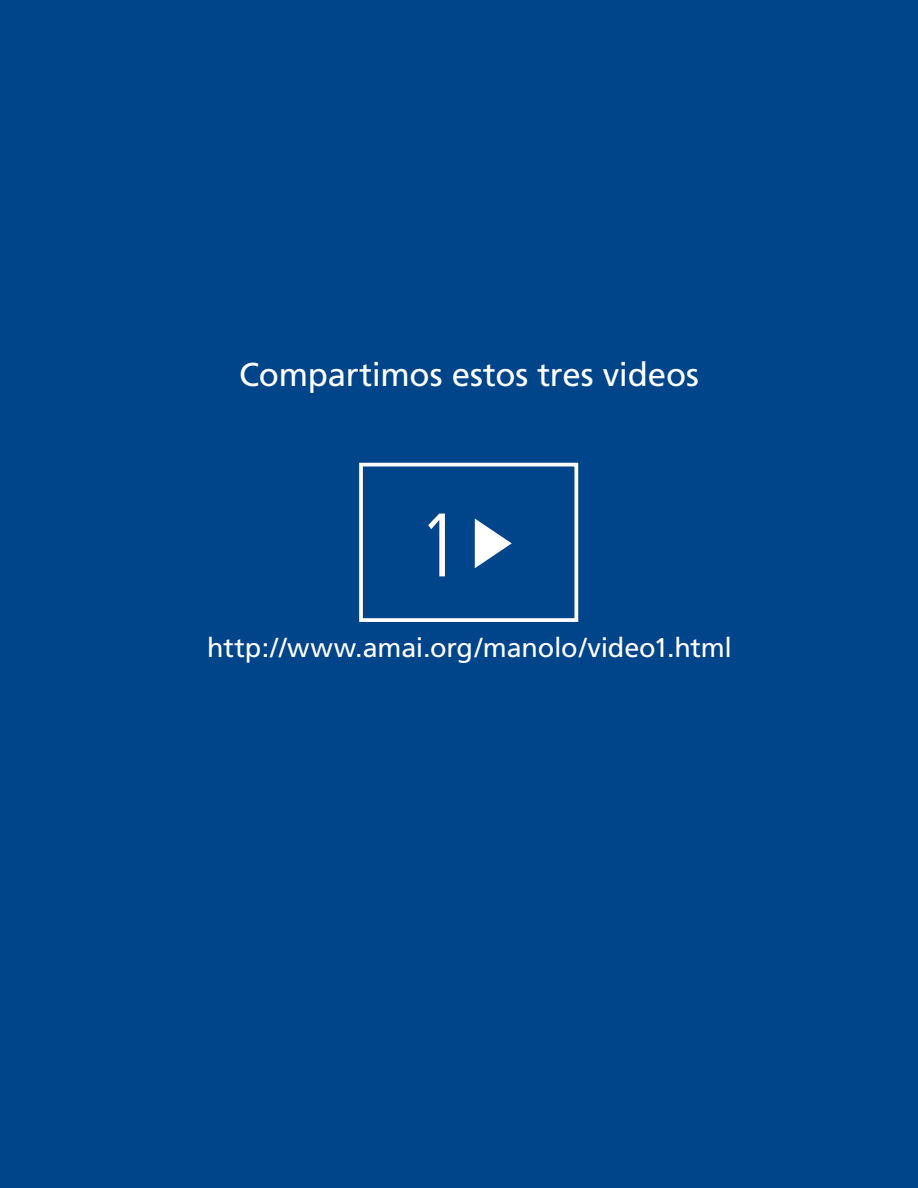
<style>
.page{position:relative;width:918px;height:1188px;background:#004489}
.page>*{position:absolute;margin:0;border:0;box-sizing:border-box;transform-origin:0 0}
.t1{font:300 condensed 90px "Frutiger";color:#fff}
.t2{font:33px "Frutiger";letter-spacing:-.005em;color:#fff}
.t3{font:27px "Frutiger";letter-spacing:-.01em;color:#fff}
</style>
<div class="page">
<div style="left:359px;top:463px;width:219px;height:159px;background:#004489;border:4px solid #fff"></div>
<svg style="left:475px;top:519px;width:37px;height:49px"></svg>
<p class="t2" style="left:239px;top:355px;width:461px">Compartimos estos tres videos</p>
<h1 class="t1" style="left:417px;top:494px;width:45px">1</h1>
<p class="t3" style="left:207px;top:632px;width:526px">http://www.amai.org/manolo/video1.html</p>
</div>
